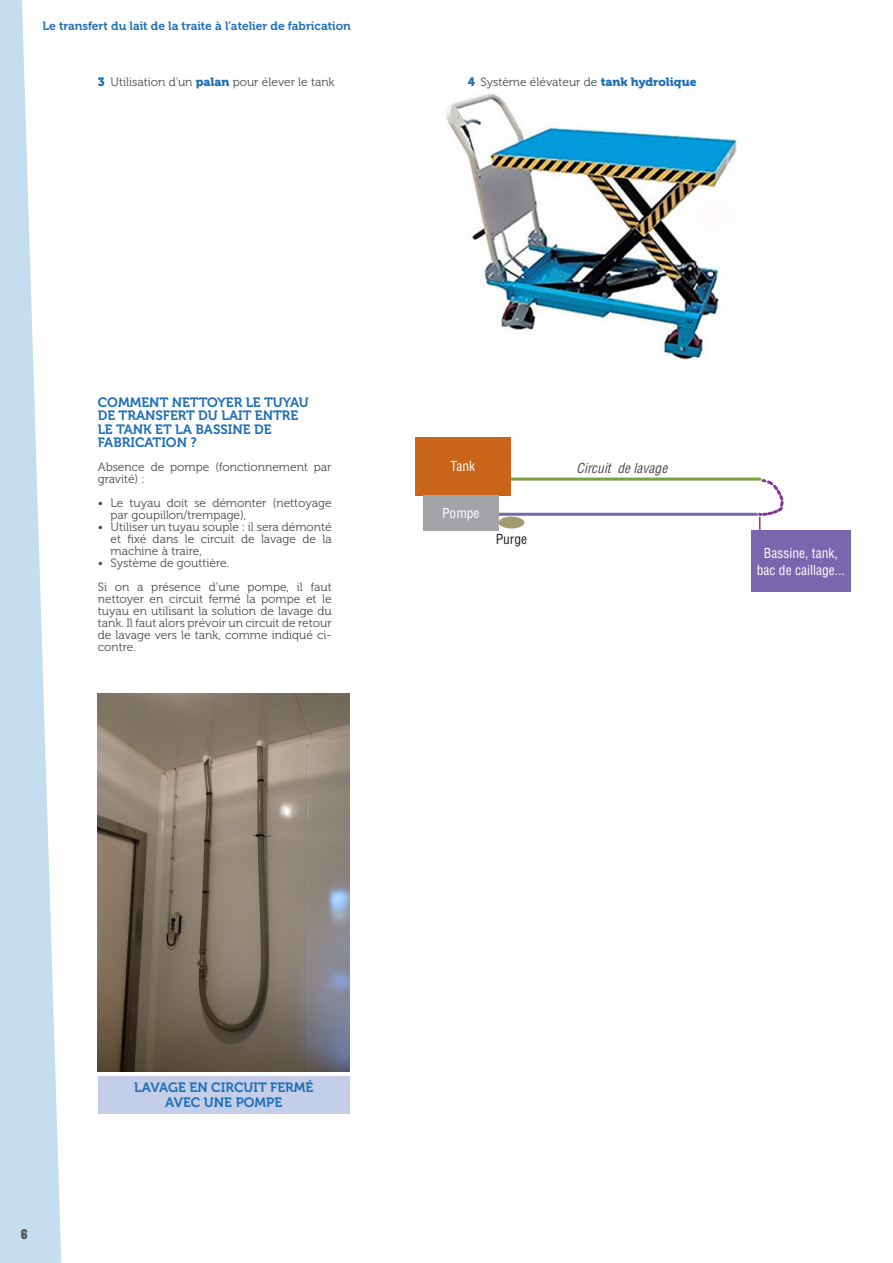
<style>
.page{position:relative;width:893px;height:1263px;background:#fff}
.page>*{position:absolute;margin:0;border:0;box-sizing:border-box;transform-origin:0 0}
.t1{font:13.5px/13.5px "Museo 700";color:#1f6fb8}
.t2{font:condensed 13.5px/16.5px "Helvetica LT Std";color:#fff;text-align:center}
.t3{font:italic condensed 13.5px "Helvetica LT Std";color:#4b4c4d}
.t4{font:condensed 13.5px "Helvetica LT Std";color:#231f20}
.t5{font:13.5px "Helvetica LT Std Comp";color:#4b4c4d}
.t6{font:12px/12px "Museo 300";color:#4b4c4d}
.t7{font:12px "Museo 700";color:#1f6fb8}
.s1{font-family:"Museo 900";color:#1f6fb8}
</style>
<div class="page">
<svg style="left:0;top:0;width:61px;height:1263px;fill:#c4deef"></svg>
<img style="left:446px;top:94px;width:292px;height:265px">
<hr style="left:444px;top:478px;width:317px;height:3px;background:#78a341">
<div style="left:415px;top:437px;width:95px;height:58px;background:#c96418"></div>
<hr style="left:489px;top:513px;width:269px;height:3px;background:#7767ae">
<div style="left:423px;top:495px;width:76px;height:36px;background:#a3a4a8"></div>
<div style="left:499px;top:517px;width:25px;height:11px;background:#a39a6f;border-radius:50%"></div>
<svg style="left:749px;top:478px;width:37px;height:53px"></svg>
<div style="left:751px;top:531px;width:100px;height:61px;background:#7767ae"></div>
<img style="left:98px;top:694px;width:252px;height:377px">
<div style="left:98px;top:1076px;width:252px;height:37px;background:#c4cee8"></div>
<p class="t7" style="left:43px;top:19px;width:310px">Le transfert du lait de la traite à l’atelier de fabrication</p>
<p class="t6" style="left:98px;top:76px;width:238px"><span class="s1">3</span> Utilisation d'un <span class="s1">palan</span> pour élever le tank</p>
<p class="t6" style="left:468px;top:76px;width:230px"><span class="s1">4</span> Système élévateur de <span class="s1">tank hydrolique</span></p>
<p class="t1" style="left:98px;top:395px;width:213px">COMMENT NETTOYER LE TUYAU<br>DE TRANSFERT DU LAIT ENTRE<br>LE TANK ET LA BASSINE DE<br>FABRICATION ?</p>
<p class="t6" style="left:98px;top:461px;width:235px">Absence de pompe (fonctionnement par gravité) :</p>
<p class="t6" style="left:111px;top:497px;width:223px;text-indent:-13px">• Le tuyau doit se démonter (nettoyage par goupillon/trempage),</p>
<p class="t6" style="left:111px;top:521px;width:223px;text-align:justify;text-indent:-13px">• Utiliser un tuyau souple : il sera démonté et fixé dans le circuit de lavage de la machine à traire,</p>
<p class="t6" style="left:98px;top:557px;width:133px">• Système de gouttière.</p>
<p class="t6" style="left:98px;top:581px;width:235px;text-align:justify">Si on a présence d’une pompe, il faut nettoyer en circuit fermé la pompe et le tuyau en utilisant la solution de lavage du tank. Il faut alors prévoir un circuit de retour de lavage vers le tank, comme indiqué ci&shy;contre.</p>
<p class="t2" style="left:451px;top:458px;width:26px">Tank</p>
<p class="t3" style="left:576px;top:460px;width:92px">Circuit de lavage</p>
<p class="t2" style="left:442px;top:505px;width:39px">Pompe</p>
<p class="t4" style="left:496px;top:530px;width:33px">Purge</p>
<p class="t2" style="left:757px;top:545px;width:90px">Bassine, tank, bac de caillage...</p>
<p class="t5" style="left:21px;top:1225px;width:8px">6</p>
<p class="t1" style="left:134px;top:1080px;width:181px;line-height:15px;text-align:center">LAVAGE EN CIRCUIT FERMÉ<br>AVEC UNE POMPE</p>
</div>
